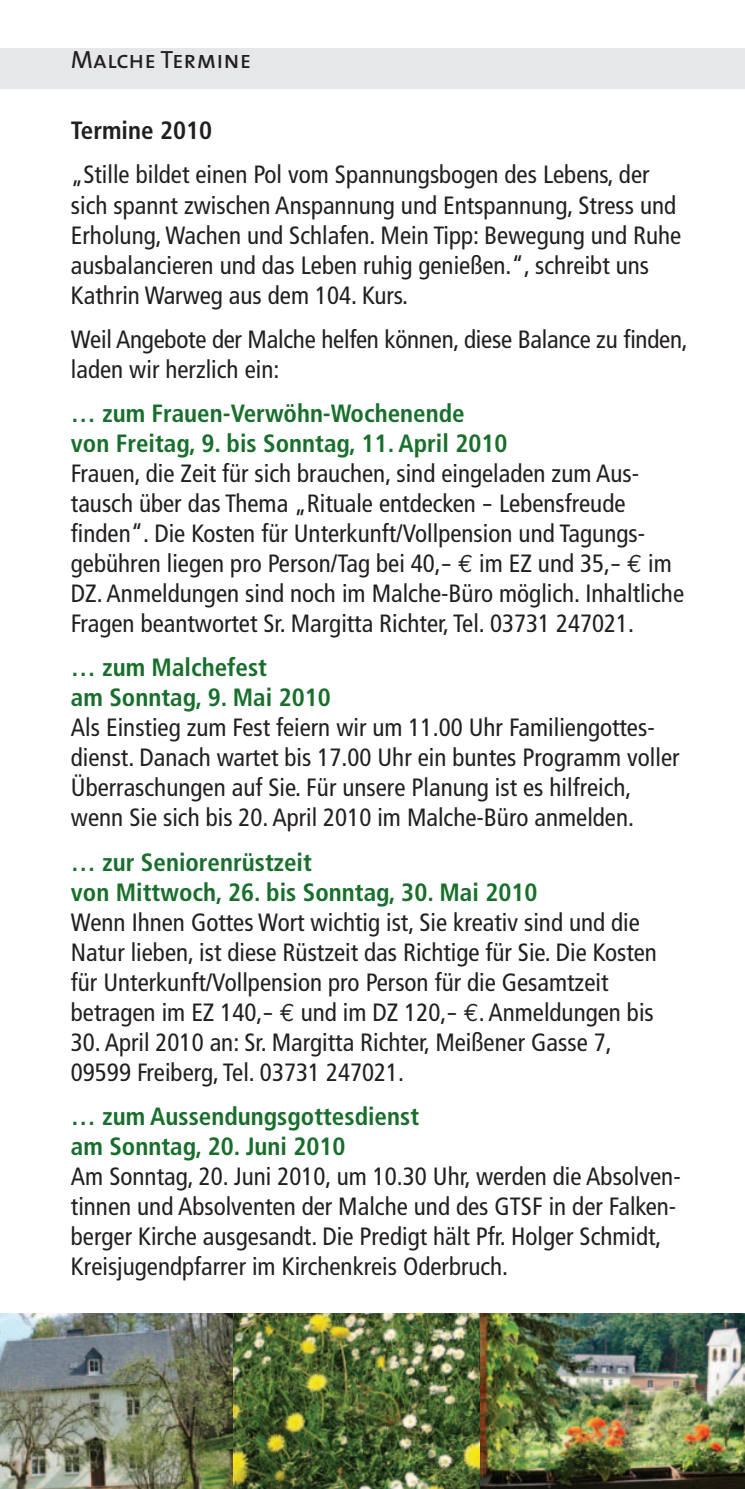
<style>
.page{position:relative;width:745px;height:1489px;background:#fff}
.page>*{position:absolute;margin:0;border:0;box-sizing:border-box;transform-origin:0 0}
.t1{font:condensed 25px/30px "Frutiger";color:#231f20}
.t2{font:700 condensed 25px/30px "Frutiger";color:#176f2b}
.t3{font:25px "The Sans Caps";color:#231f20}
.t4{font:700 condensed 25px "Frutiger";color:#231f20}
.s1{font-family:"Euro Mono";font-stretch:normal}
</style>
<div class="page">
<div style="left:0;top:48px;width:744px;height:40px;background:#e6e7e9"></div>
<img style="left:0;top:1313px;width:233px;height:175px">
<img style="left:233px;top:1313px;width:247px;height:175px">
<img style="left:480px;top:1313px;width:264px;height:175px">
<p class="t3" style="left:71px;top:45px;width:182px">Malche Termine</p>
<p class="t4" style="left:71px;top:120px;width:143px">Termine 2010</p>
<p class="t1" style="left:71px;top:162px;width:611px">„Stille bildet einen Pol vom Spannungsbogen des Lebens, der sich spannt zwischen Anspannung und Entspannung, Stress und Erholung, Wachen und Schlafen. Mein Tipp: Bewegung und Ruhe ausbalancieren und das Leben ruhig genießen.“, schreibt uns Kathrin Warweg aus dem 104. Kurs.</p>
<p class="t1" style="left:71px;top:326px;width:618px">Weil Angebote der Malche helfen können, diese Balance zu finden, laden wir herzlich ein:</p>
<p class="t2" style="left:71px;top:400px;width:438px">… zum Frauen-Verwöhn-Wochenende von Freitag, 9. bis Sonntag, 11. April 2010</p>
<p class="t1" style="left:71px;top:460px;width:614px">Frauen, die Zeit für sich brauchen, sind eingeladen zum Aus&shy;tausch über das Thema „Rituale entdecken - Lebensfreude finden“. Die Kosten für Unterkunft/Vollpension und Tagungs&shy;gebühren liegen pro Person/Tag bei 40,- <span class="s1">€</span> im EZ und 35,- <span class="s1">€</span> im DZ. Anmeldungen sind noch im Malche-Büro möglich. Inhaltliche Fragen beantwortet Sr. Margitta Richter, Tel. 03731 247021.</p>
<p class="t2" style="left:71px;top:654px;width:261px">… zum Malchefest<br>am Sonntag, 9. Mai 2010</p>
<p class="t1" style="left:71px;top:714px;width:609px">Als Einstieg zum Fest feiern wir um 11.00 Uhr Familiengottes&shy;dienst. Danach wartet bis 17.00 Uhr ein buntes Programm voller Überraschungen auf Sie. Für unsere Planung ist es hilfreich, wenn Sie sich bis 20. April 2010 im Malche-Büro anmelden.</p>
<p class="t2" style="left:71px;top:848px;width:467px">… zur Seniorenrüstzeit<br>von Mittwoch, 26. bis Sonntag, 30. Mai 2010</p>
<p class="t1" style="left:71px;top:908px;width:587px">Wenn Ihnen Gottes Wort wichtig ist, Sie kreativ sind und die Natur lieben, ist diese Rüstzeit das Richtige für Sie. Die Kosten für Unterkunft/Vollpension pro Person für die Gesamtzeit betragen im EZ 140,- <span class="s1">€</span> und im DZ 120,- <span class="s1">€</span>. Anmeldungen bis</p>
<p class="t1" style="left:71px;top:1028px;width:542px">30. April 2010 an: Sr. Margitta Richter, Meißener Gasse 7,<br>09599 Freiberg, Tel. 03731 247021.</p>
<p class="t2" style="left:71px;top:1103px;width:349px">… zum Aussendungsgottesdienst am Sonntag, 20. Juni 2010</p>
<p class="t1" style="left:71px;top:1163px;width:611px">Am Sonntag, 20. Juni 2010, um 10.30 Uhr, werden die Absolven&shy;tinnen und Absolventen der Malche und des GTSF in der Falken&shy;berger Kirche ausgesandt. Die Predigt hält Pfr. Holger Schmidt, Kreisjugendpfarrer im Kirchenkreis Oderbruch.</p>
</div>
